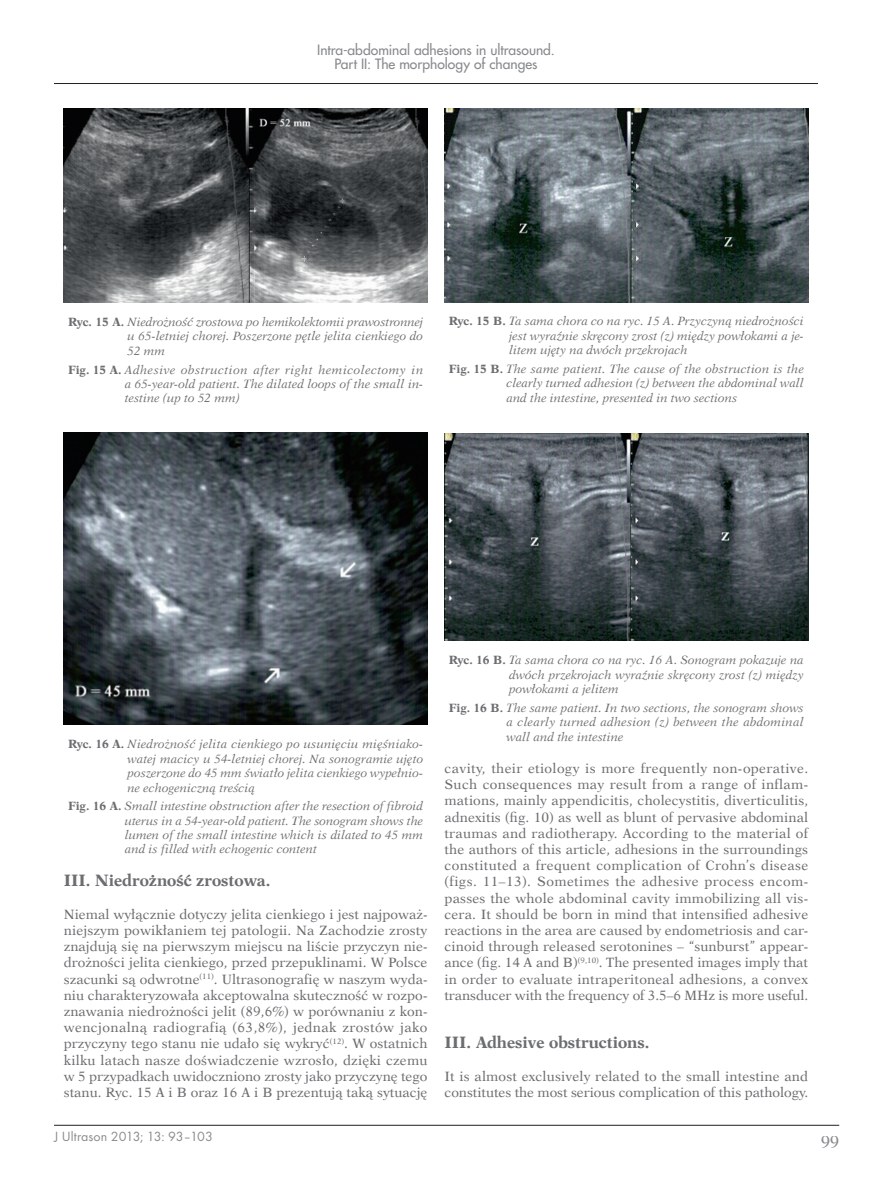
<style>
.page{position:relative;width:872px;height:1191px;background:#fff}
.page>*{position:absolute;margin:0;border:0;box-sizing:border-box;transform-origin:0 0}
.t1{font:18px "Times";color:#888a8d}
.t2{font:700 16.5px "Dutch 823 EU";color:#6c6d70}
.t3{font:13.8px/14.4px "Futura Regular PL";color:#888a8d;text-align:center}
.t4{font:13.8px "Pfutura";color:#888a8d}
.t5{font:13.5px/16.2px "Dutch 823 EU";color:#6c6d70;text-align:justify}
.t6{font:italic 12px/14.4px "Dutch 823 EU";color:#6c6d70;text-align:justify}
.s1{font-weight:700;font-style:normal}
</style>
<div class="page">
<hr style="left:54px;top:1125px;width:785px;height:1px;background:#231f20">
<hr style="left:54px;top:83px;width:764px;height:1px;background:#231f20">
<img style="left:64px;top:108px;width:363px;height:194px">
<img style="left:444px;top:108px;width:364px;height:195px">
<img style="left:64px;top:432px;width:363px;height:292px">
<img style="left:444px;top:433px;width:364px;height:207px">
<p class="t3" style="left:317px;top:43px;width:239px">Intra-abdominal adhesions in ultrasound.<br>Part II: The morphology of changes</p>
<p class="t6" style="left:128px;top:314px;width:297px;text-indent:-60px"><span class="s1">Ryc. 15 A.</span> Niedrożność zrostowa po hemikolektomii prawostronnej u 65-letniej chorej. Poszerzone pętle jelita cienkiego do 52 mm</p>
<p class="t6" style="left:125px;top:362px;width:300px;text-indent:-57px"><span class="s1">Fig. 15 A.</span> Adhesive obstruction after right hemicolectomy in a 65-year-old patient. The dilated loops of the small in&shy;testine (up to 52 mm)</p>
<p class="t6" style="left:509px;top:314px;width:296px;text-indent:-60px"><span class="s1">Ryc. 15 B.</span> Ta sama chora co na ryc. 15 A. Przyczyną niedrożności jest wyraźnie skręcony zrost (z) między powłokami a je&shy;litem ujęty na dwóch przekrojach</p>
<p class="t6" style="left:506px;top:361px;width:299px;text-indent:-58px"><span class="s1">Fig. 15 B.</span> The same patient. The cause of the obstruction is the clearly turned adhesion (z) between the abdominal wall and the intestine, presented in two sections</p>
<p class="t6" style="left:128px;top:736px;width:297px;text-indent:-60px"><span class="s1">Ryc. 16 A.</span> Niedrożność jelita cienkiego po usunięciu mięśniako&shy;watej macicy u 54-letniej chorej. Na sonogramie ujęto poszerzone do 45 mm światło jelita cienkiego wypełnio&shy;ne echogeniczną treścią</p>
<p class="t6" style="left:125px;top:798px;width:300px;text-indent:-57px"><span class="s1">Fig. 16 A.</span> Small intestine obstruction after the resection of fibroid uterus in a 54-year-old patient. The sonogram shows the lumen of the small intestine which is dilated to 45 mm and is filled with echogenic content</p>
<p class="t2" style="left:64px;top:870px;width:208px">III. Niedrożność zrostowa.</p>
<p class="t5" style="left:64px;top:905px;width:365px">Niemal wyłącznie dotyczy jelita cienkiego i jest najpoważ&shy;niejszym powikłaniem tej patologii. Na Zachodzie zrosty znajdują się na pierwszym miejscu na liście przyczyn nie&shy;drożności jelita cienkiego, przed przepuklinami. W Polsce szacunki są odwrotne<sup>(11)</sup>. Ultrasonografię w naszym wyda&shy;niu charakteryzowała akceptowalna skuteczność w rozpo&shy;znawania niedrożności jelit (89,6%) w porównaniu z kon&shy;wencjonalną radiografią (63,8%), jednak zrostów jako przyczyny tego stanu nie udało się wykryć<sup>(12)</sup>. W ostatnich kilku latach nasze doświadczenie wzrosło, dzięki czemu w 5 przypadkach uwidoczniono zrosty jako przyczynę tego stanu. Ryc. 15 A i B oraz 16 A i B prezentują taką sytuację</p>
<p class="t4" style="left:54px;top:1130px;width:160px">J Ultrason 2013; 13: 93–103</p>
<p class="t6" style="left:509px;top:653px;width:296px;text-indent:-60px"><span class="s1">Ryc. 16 B.</span> Ta sama chora co na ryc. 16 A. Sonogram pokazuje na dwóch przekrojach wyraźnie skręcony zrost (z) między powłokami a jelitem</p>
<p class="t6" style="left:506px;top:700px;width:299px;text-indent:-58px"><span class="s1">Fig. 16 B.</span> The same patient. In two sections, the sonogram shows a clearly turned adhesion (z) between the abdominal wall and the intestine</p>
<p class="t5" style="left:444px;top:760px;width:365px">cavity, their etiology is more frequently non-operative.<br>Such consequences may result from a range of inflam&shy;mations, mainly appendicitis, cholecystitis, diverticulitis, adnexitis (fig. 10) as well as blunt of pervasive abdominal traumas and radiotherapy. According to the material of the authors of this article, adhesions in the surroundings constituted a frequent complication of Crohn’s disease (figs. 11–13). Sometimes the adhesive process encom&shy;passes the whole abdominal cavity immobilizing all vis&shy;cera. It should be born in mind that intensified adhesive reactions in the area are caused by endometriosis and car&shy;cinoid through released serotonines – “sunburst” appear&shy;ance (fig. 14 A and B)<sup>(9,10)</sup>. The presented images imply that in order to evaluate intraperitoneal adhesions, a convex transducer with the frequency of 3.5–6 MHz is more useful.</p>
<p class="t2" style="left:444px;top:1032px;width:206px">III. Adhesive obstructions.</p>
<p class="t5" style="left:444px;top:1067px;width:365px">It is almost exclusively related to the small intestine and constitutes the most serious complication of this pathology.</p>
<h1 class="t1" style="left:821px;top:1134px;width:19px">99</h1>
</div>
